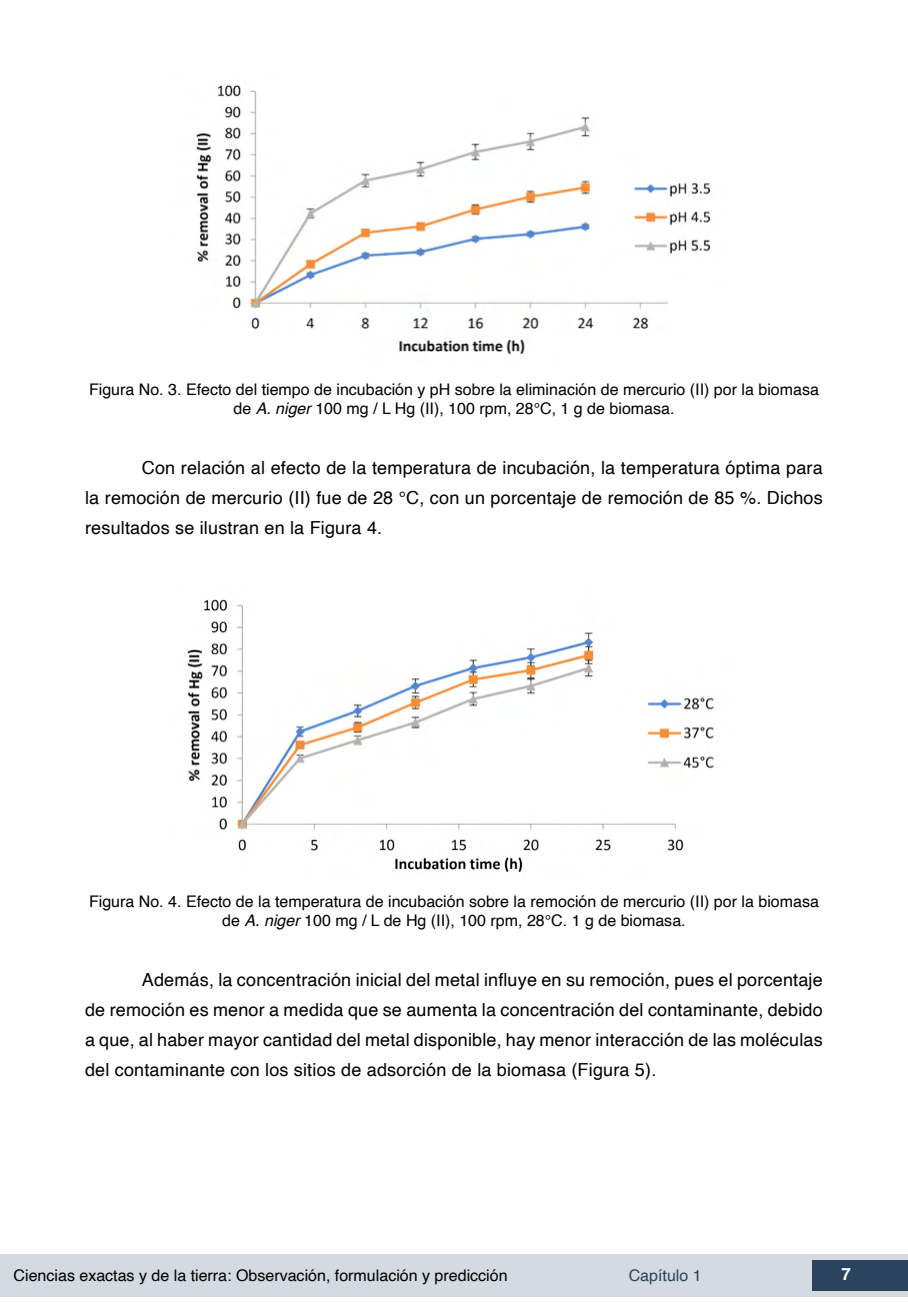
<style>
.page{position:relative;width:908px;height:1304px;background:#fff}
.page>*{position:absolute;margin:0;border:0;box-sizing:border-box;transform-origin:0 0}
.t1{font:18px/30px "Helvetica";letter-spacing:.01em;color:#000;text-align:justify}
.t2{font:700 16.8px "Helvetica";color:#fff}
.t3{font:16px/19.2px "Helvetica";color:#000;text-align:center}
.t4{font:16px "Helvetica";color:#2a435e}
.s1{font-style:italic}
</style>
<div class="page">
<div style="left:0;top:1254px;width:906px;height:43px;background:#d4dadf"></div>
<div style="left:812px;top:1261px;width:95px;height:30px;background:#2a435e"></div>
<img style="left:196px;top:85px;width:515px;height:269px">
<img style="left:187px;top:599px;width:527px;height:273px">
<p class="t3" style="left:89px;top:381px;width:731px">Figura No. 3. Efecto del tiempo de incubación y pH sobre la eliminación de mercurio (II) por la biomasa de <span class="s1">A. niger</span> 100 mg / L Hg (II), 100 rpm, 28°C, 1 g de biomasa.</p>
<p class="t1" style="left:85px;top:454px;width:738px;text-indent:57px">Con relación al efecto de la temperatura de incubación, la temperatura óptima para la remoción de mercurio (II) fue de 28 °C, con un porcentaje de remoción de 85 %. Dichos resultados se ilustran en la Figura 4.</p>
<p class="t3" style="left:89px;top:892px;width:731px">Figura No. 4. Efecto de la temperatura de incubación sobre la remoción de mercurio (II) por la biomasa de <span class="s1">A. niger</span> 100 mg / L de Hg (II), 100 rpm, 28°C. 1 g de biomasa.</p>
<p class="t1" style="left:85px;top:965px;width:738px;text-indent:57px">Además, la concentración inicial del metal influye en su remoción, pues el porcentaje de remoción es menor a medida que se aumenta la concentración del contaminante, debido a que, al haber mayor cantidad del metal disponible, hay menor interacción de las moléculas del contaminante con los sitios de adsorción de la biomasa (Figura 5).</p>
<p class="t3" style="left:14px;top:1266px;width:495px">Ciencias exactas y de la tierra: Observación, formulación y predicción</p>
<p class="t4" style="left:628px;top:1263px;width:74px">Capítulo 1</p>
<p class="t2" style="left:841px;top:1264px;width:11px">7</p>
</div>
